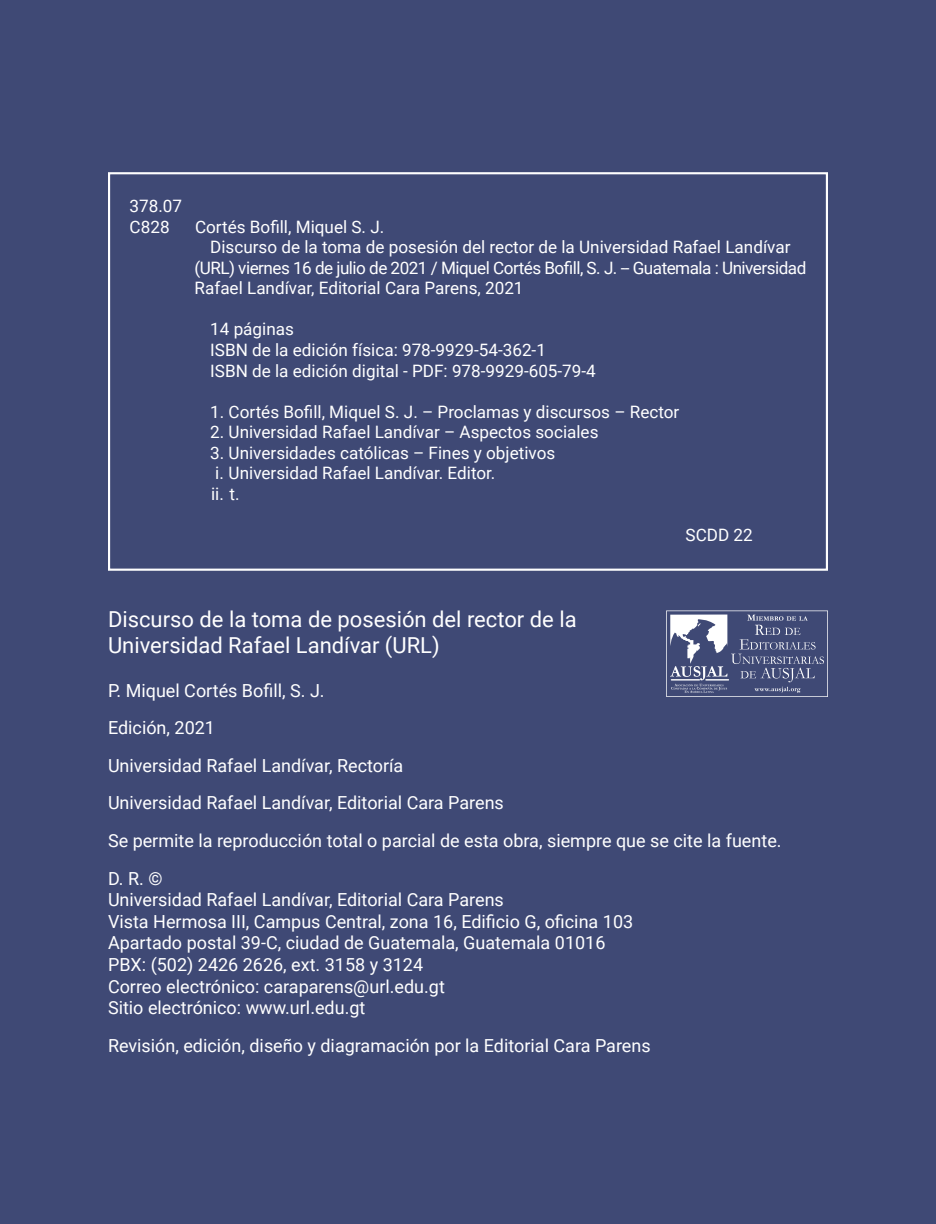
<style>
.page{position:relative;width:936px;height:1224px;background:#3f4975}
.page>*{position:absolute;margin:0;border:0;box-sizing:border-box;transform-origin:0 0}
.t1{font:22px/26.4px "Roboto";color:#fff}
.t2{font:18px/37.6px "Roboto";color:#fff}
.t3{font:17.2px/20.6px "Roboto";color:#fff}
.t4{font:17.2px "Roboto";letter-spacing:-.03em;color:#fff}
</style>
<div class="page">
<div style="left:108px;top:172px;width:720px;height:399px;border:2px solid #fff"></div>
<svg style="left:666px;top:611px;width:162px;height:86px"></svg>
<p class="t3" style="left:130px;top:195px;width:54px">378.07<br>C828</p>
<p class="t3" style="left:195px;top:216px;width:191px">Cortés Bofill, Miquel S. J.</p>
<p class="t3" style="left:210px;top:236px;width:582px">Discurso de la toma de posesión del rector de la Universidad Rafael Landívar</p>
<p class="t4" style="left:194px;top:256px;width:613px">(URL) viernes 16 de julio de 2021 / Miquel Cortés Bofill, S. J. -- Guatemala : Universidad</p>
<p class="t3" style="left:195px;top:277px;width:331px">Rafael Landívar, Editorial Cara Parens, 2021</p>
<p class="t3" style="left:210px;top:318px;width:387px">14 páginas<br>ISBN de la edición física: 978-9929-54-362-1<br>ISBN de la edición digital - PDF: 978-9929-605-79-4</p>
<p class="t3" style="left:210px;top:401px;width:471px">1. Cortés Bofill, Miquel S. J. – Proclamas y discursos – Rector</p>
<p class="t3" style="left:210px;top:421px;width:390px">2. Universidad Rafael Landívar – Aspectos sociales</p>
<p class="t3" style="left:210px;top:442px;width:347px">3. Universidades católicas – Fines y objetivos i. Universidad Rafael Landívar. Editor.<br>ii. t.</p>
<p class="t3" style="left:686px;top:524px;width:69px">SCDD 22</p>
<p class="t1" style="left:108px;top:605px;width:470px">Discurso de la toma de posesión del rector de la<br>Universidad Rafael Landívar (URL)</p>
<p class="t2" style="left:108px;top:671px;width:675px">P. Miquel Cortés Bofill, S. J.<br>Edición, 2021<br>Universidad Rafael Landívar, Rectoría<br>Universidad Rafael Landívar, Editorial Cara Parens<br>Se permite la reproducción total o parcial de esta obra, siempre que se cite la fuente.<br>D. R. ©</p>
<p class="t2" style="left:108px;top:888px;width:527px;line-height:21.6px">Universidad Rafael Landívar, Editorial Cara Parens<br>Vista Hermosa III, Campus Central, zona 16, Edificio G, oficina 103<br>Apartado postal 39-C, ciudad de Guatemala, Guatemala 01016<br>PBX: (502) 2426 2626, ext. 3158 y 3124<br>Correo electrónico: caraparens@url.edu.gt<br>Sitio electrónico: www.url.edu.gt</p>
<p class="t2" style="left:108px;top:1026px;width:544px">Revisión, edición, diseño y diagramación por la Editorial Cara Parens</p>
</div>
